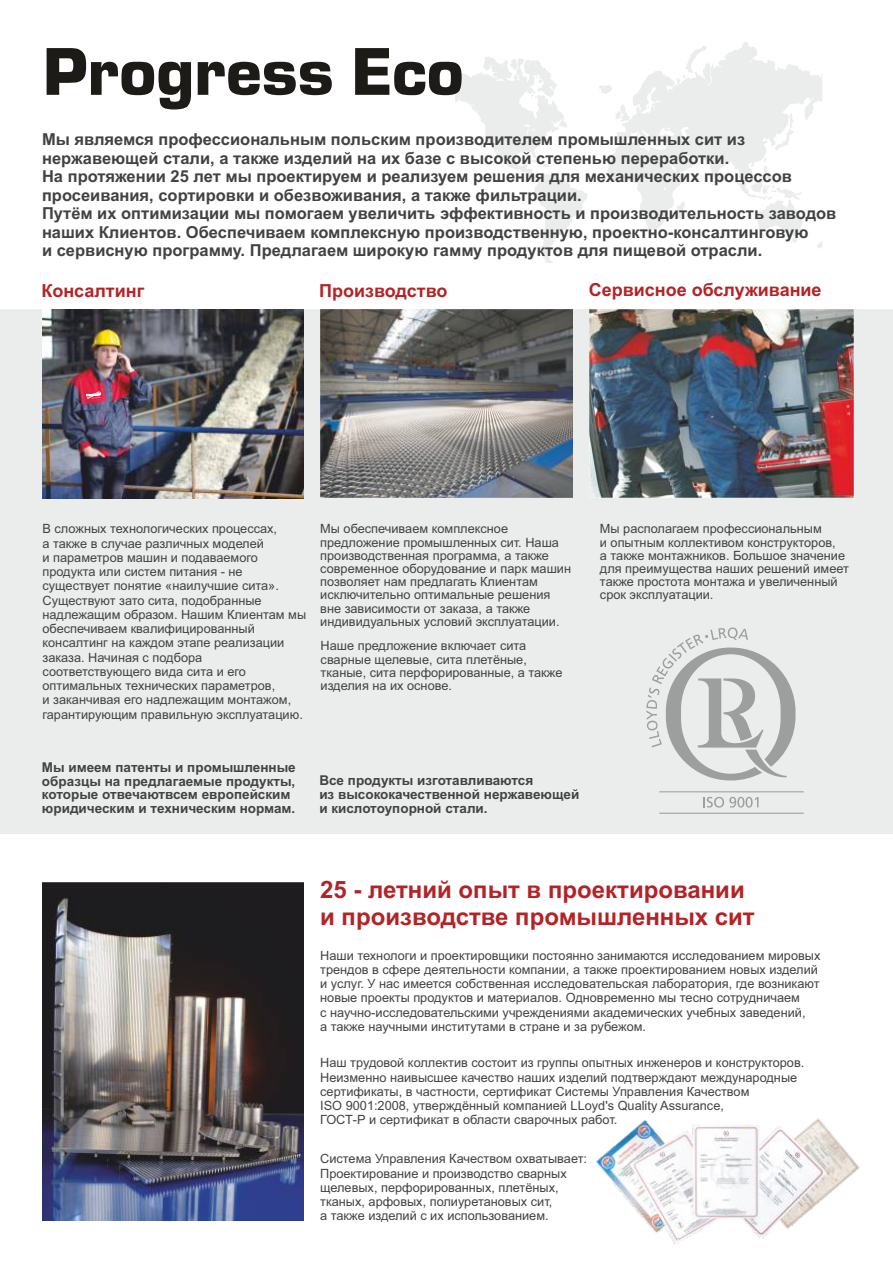
<style>
.page{position:relative;width:893px;height:1263px;background:#fff}
.page>*{position:absolute;margin:0;border:0;box-sizing:border-box;transform-origin:0 0}
.t1{font:900 70.05px "Eurostar";color:#1c1b17}
.t2{font:700 24px/26.8px "Arial";color:#b42326}
.t3{font:700 18px "Arial";color:#b42326}
.t4{font:700 16.5px/18.5px "Arial";color:#434242}
.t5{font:700 13.5px/13.8px "Arial";color:#434242}
.t6{font:12.75px/14.2px "Arial";color:#434242}
</style>
<div class="page">
<svg style="left:455px;top:42px;width:367px;height:221px"></svg>
<div style="left:0;top:310px;width:893px;height:524px;background:#ebecec"></div>
<img style="left:320px;top:310px;width:253px;height:188px">
<img style="left:589px;top:310px;width:264px;height:188px">
<img style="left:596px;top:1119px;width:264px;height:125px">
<img style="left:43px;top:882px;width:261px;height:338px">
<img style="left:43px;top:310px;width:261px;height:188px">
<svg style="left:87px;top:391px;width:14px;height:8px"></svg>
<hr style="left:659px;top:791px;width:145px;height:1px;background:#9d9e9e">
<svg style="left:703px;top:797px;width:55px;height:10px"></svg>
<hr style="left:659px;top:813px;width:145px;height:1px;background:#9d9e9e">
<svg style="left:646px;top:627px;width:149px;height:153px"></svg>
<h1 class="t1" style="left:43px;top:41px;width:422px">Progress Eco</h1>
<p class="t4" style="left:42px;top:132px;width:796px">Мы являемся профессиональным польским производителем промышленных сит из нержавеющей стали, а также изделий на их базе с высокой степенью переработки.<br>На протяжении 25 лет мы проектируем и реализуем решения для механических процессов просеивания, сортировки и обезвоживания, а также фильтрации.<br>Путём их оптимизации мы помогаем увеличить эффективность и производительность заводов наших Клиентов. Обеспечиваем комплексную производственную, проектно-консалтинговую<br>и сервисную программу. Предлагаем широкую гамму продуктов для пищевой отрасли.</p>
<h3 class="t3" style="left:41px;top:284px;width:104px">Консалтинг</h3>
<h3 class="t3" style="left:319px;top:284px;width:130px">Производство</h3>
<h3 class="t3" style="left:589px;top:283px;width:234px">Сервисное обслуживание</h3>
<p class="t6" style="left:43px;top:523px;width:265px">В сложных технологических процессах,<br>а также в случае различных моделей<br>и параметров машин и подаваемого продукта или систем питания - не существует понятие «наилучшие сита».<br>Существуют зато сита, подобранные надлежащим образом. Нашим Клиентам мы обеспечиваем квалифицированный консалтинг на каждом этапе реализации заказа. Начиная с подбора соответствующего вида сита и его оптимальных технических параметров,<br>и заканчивая его надлежащим монтажом, гарантирующим правильную эксплуатацию.</p>
<p class="t6" style="left:320px;top:523px;width:252px;line-height:13.2px">Мы обеспечиваем комплексное предложение промышленных сит. Наша производственная программа, а также современное оборудование и парк машин позволяет нам предлагать Клиентам исключительно оптимальные решения вне зависимости от заказа, а также индивидуальных условий эксплуатации.</p>
<p class="t6" style="left:321px;top:640px;width:243px;line-height:13.2px">Наше предложение включает сита сварные щелевые, сита плетёные, тканые, сита перфорированные, а также изделия на их основе.</p>
<p class="t5" style="left:42px;top:761px;width:255px">Мы имеем патенты и промышленные образцы на предлагаемые продукты, которые отвечаютвсем европейским юридическим и техническим нормам.</p>
<p class="t5" style="left:319px;top:775px;width:261px">Все продукты изготавливаются<br>из высококачественной нержавеющей и кислотоупорной стали.</p>
<p class="t6" style="left:600px;top:523px;width:250px;line-height:13.2px">Мы располагаем профессиональным<br>и опытным коллективом конструкторов,<br>а также монтажников. Большое значение для преимущества наших решений имеет также простота монтажа и увеличенный срок эксплуатации.</p>
<h2 class="t2" style="left:320px;top:878px;width:436px">25 - летний опыт в проектировании и производстве промышленных сит</h2>
<p class="t6" style="left:320px;top:949px;width:502px">Наши технологи и проектировщики постоянно занимаются исследованием мировых трендов в сфере деятельности компании, а также проектированием новых изделий и услуг. У нас имеется собственная исследовательская лаборатория, где возникают новые проекты продуктов и материалов. Одновременно мы тесно сотрудничаем<br>с научно-исследовательскими учреждениями академических учебных заведений,<br>а также научными институтами в стране и за рубежом.</p>
<p class="t6" style="left:320px;top:1057px;width:486px">Наш трудовой коллектив состоит из группы опытных инженеров и конструкторов.<br>Неизменно наивысшее качество наших изделий подтверждают международные сертификаты, в частности, сертификат Системы Управления Качеством<br>ISO 9001:2008, утверждённый компанией LLoyd's Quality Assurance,<br>ГОСТ-Р и сертификат в области сварочных работ.</p>
<p class="t6" style="left:320px;top:1153px;width:268px">Система Управления Качеством охватывает:<br>Проектирование и производство сварных щелевых, перфорированных, плетёных, тканых, арфовых, полиуретановых сит,<br>а также изделий с их использованием.</p>
</div>
